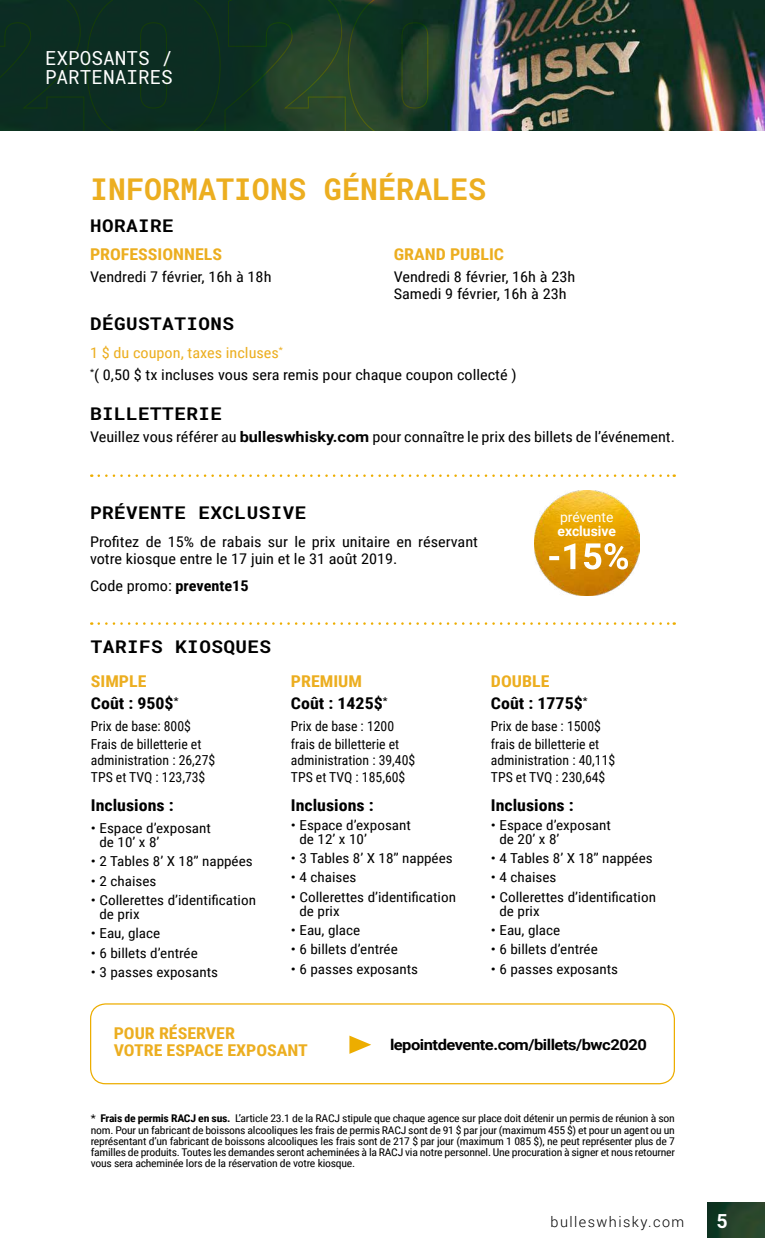
<style>
.page{position:relative;width:765px;height:1260px;background:#fff}
.page>*{position:absolute;margin:0;border:0;box-sizing:border-box;transform-origin:0 0}
.t1{font:700 30px "Roboto Mono";color:#ecae20}
.t2{font:19.38px/18.9px "Roboto Mono";color:#fff}
.t3{font:700 19.38px "Roboto Mono";color:#fff}
.t4{font:700 17.5px "Roboto Mono";letter-spacing:.025em;color:#000;scale:1.1 1}
.t5{font:700 16.25px/22.6px "Roboto Condensed";color:#000;scale:1.1 1}
.t6{font:700 16.25px/16.2px "Roboto Condensed";color:#ecae20;scale:1.1 1}
.t7{font:700 15px "Roboto";letter-spacing:-.03em;color:#000;scale:1.1 1}
.t8{font:14.75px/17px "Roboto Condensed";color:#000;scale:1.1 1}
.t9{font:300 14.38px "Roboto";letter-spacing:.1em;color:#000}
.t10{font:700 13.88px "Roboto";color:#fff}
.t11{font:13.88px "Roboto";color:#fff}
.t12{font:13.75px/13.8px "Roboto Condensed";color:#000;scale:1.1 1}
.t13{font:13.75px/17px "Roboto Condensed";color:#000}
.t14{font:10.62px/11.2px "Roboto Condensed";letter-spacing:-.02em;color:#000;text-align:justify;scale:1.1 1}
.s1{color:#ecae20}
.s2{font-family:"Roboto";font-weight:700}
.s3{font-weight:700}
</style>
<div class="page">
<img style="left:449px;top:0;width:316px;height:131px">
<svg style="left:0;top:0;width:449px;height:131px;background:#133422"></svg>
<img style="left:707px;top:1202px;width:58px;height:36px">
<svg style="left:99px;top:474px;width:576px;height:3px"></svg>
<svg style="left:99px;top:622px;width:576px;height:3px"></svg>
<img style="left:534px;top:490px;width:106px;height:106px">
<svg style="left:549px;top:543px;width:79px;height:26px"></svg>
<div style="left:90px;top:1003px;width:585px;height:81px;border:1px solid #edad00;border-radius:15px"></div>
<svg style="left:349px;top:1036px;width:22px;height:18px"></svg>
<h2 class="t2" style="left:45px;top:48px;width:129px">EXPOSANTS /<br>PARTENAIRES</h2>
<h1 class="t1" style="left:90px;top:168px;width:398px">INFORMATIONS GÉNÉRALES</h1>
<h3 class="t4" style="left:90px;top:214px;width:78px">HORAIRE</h3>
<h3 class="t6" style="left:90px;top:245px;width:122px">PROFESSIONNELS</h3>
<h3 class="t8" style="left:90px;top:268px;width:167px">Vendredi 7 février, 16h à 18h</h3>
<h3 class="t6" style="left:394px;top:245px;width:102px">GRAND PUBLIC</h3>
<h3 class="t8" style="left:394px;top:268px;width:167px">Vendredi 8 février, 16h à 23h<br>Samedi 9 février, 16h à 23h</h3>
<h3 class="t4" style="left:90px;top:312px;width:133px">DÉGUSTATIONS</h3>
<h3 class="t8" style="left:90px;top:341px;width:389px;line-height:22.6px"><span class="s1">1 $ du coupon, taxes incluses</span><sup>*<br></sup><sup>*</sup>( 0,50 $ tx incluses vous sera remis pour chaque coupon collecté )</h3>
<h3 class="t4" style="left:90px;top:401px;width:122px">BILLETTERIE</h3>
<h3 class="t8" style="left:90px;top:428px;width:533px">Veuillez vous référer au <span class="s2">bulleswhisky.com</span> pour connaître le prix des billets de l’événement.</h3>
<h3 class="t4" style="left:90px;top:501px;width:198px">PRÉVENTE EXCLUSIVE</h3>
<h3 class="t8" style="left:90px;top:532px;width:354px">Profitez de 15% de rabais sur le prix unitaire en réservant votre kiosque entre le 17 juin et le 31 août 2019.</h3>
<h3 class="t8" style="left:90px;top:577px;width:146px">Code promo: <span class="s3">prevente15</span></h3>
<h3 class="t11" style="left:560px;top:507px;width:55px">prévente</h3>
<h3 class="t10" style="left:558px;top:521px;width:60px">exclusive</h3>
<h3 class="t4" style="left:91px;top:634px;width:165px">TARIFS KIOSQUES</h3>
<h3 class="t5" style="left:91px;top:669px;width:81px"><span class="s1">SIMPLE<br></span>Coût : 950$<sup>*</sup></h3>
<p class="t13" style="left:91px;top:717px;width:126px">Prix de base: 800$<br>Frais de billetterie et administration : 26,27$<br>TPS et TVQ : 123,73$</p>
<h3 class="t5" style="left:91px;top:793px;width:77px">Inclusions :</h3>
<p class="t12" style="left:99px;top:821px;width:103px;text-indent:-9px">• Espace d’exposant de 10’ x 8’</p>
<p class="t12" style="left:91px;top:854px;width:149px">• 2 Tables 8’ X 18’’ nappées</p>
<p class="t12" style="left:91px;top:873px;width:61px">• 2 chaises</p>
<p class="t12" style="left:99px;top:893px;width:144px;text-indent:-9px">• Collerettes d’identification de prix</p>
<p class="t12" style="left:91px;top:926px;width:65px">• Eau, glace</p>
<p class="t12" style="left:91px;top:945px;width:99px">• 6 billets d’entrée</p>
<p class="t12" style="left:91px;top:965px;width:117px">• 3 passes exposants</p>
<h3 class="t5" style="left:291px;top:669px;width:89px"><span class="s1">PREMIUM<br></span>Coût : 1425$<sup>*</sup></h3>
<p class="t13" style="left:291px;top:717px;width:126px">Prix de base : 1200 frais de billetterie et administration : 39,40$<br>TPS et TVQ : 185,60$</p>
<h3 class="t5" style="left:291px;top:793px;width:77px">Inclusions :</h3>
<p class="t12" style="left:299px;top:818px;width:103px;text-indent:-9px">• Espace d’exposant de 12’ x 10’</p>
<p class="t12" style="left:291px;top:851px;width:149px">• 3 Tables 8’ X 18’’ nappées</p>
<p class="t12" style="left:291px;top:870px;width:61px">• 4 chaises</p>
<p class="t12" style="left:299px;top:890px;width:144px;text-indent:-9px">• Collerettes d’identification de prix</p>
<p class="t12" style="left:291px;top:923px;width:65px">• Eau, glace</p>
<p class="t12" style="left:291px;top:942px;width:99px">• 6 billets d’entrée</p>
<p class="t12" style="left:291px;top:961px;width:117px">• 6 passes exposants</p>
<h3 class="t5" style="left:491px;top:669px;width:89px"><span class="s1">DOUBLE<br></span>Coût : 1775$<sup>*</sup></h3>
<p class="t13" style="left:491px;top:717px;width:126px">Prix de base : 1500$ frais de billetterie et administration : 40,11$<br>TPS et TVQ : 230,64$</p>
<h3 class="t5" style="left:491px;top:793px;width:77px">Inclusions :</h3>
<p class="t12" style="left:499px;top:818px;width:103px;text-indent:-9px">• Espace d’exposant de 20’ x 8’</p>
<p class="t12" style="left:491px;top:851px;width:149px">• 4 Tables 8’ X 18’’ nappées</p>
<p class="t12" style="left:491px;top:870px;width:61px">• 4 chaises</p>
<p class="t12" style="left:499px;top:890px;width:144px;text-indent:-9px">• Collerettes d’identification de prix</p>
<p class="t12" style="left:491px;top:923px;width:65px">• Eau, glace</p>
<p class="t12" style="left:491px;top:942px;width:99px">• 6 billets d’entrée</p>
<p class="t12" style="left:491px;top:961px;width:117px">• 6 passes exposants</p>
<h3 class="t6" style="left:114px;top:1025px;width:178px">POUR RÉSERVER<br>VOTRE ESPACE EXPOSANT</h3>
<h3 class="t7" style="left:390px;top:1034px;width:235px">lepointdevente.com/billets/bwc2020</h3>
<p class="t14" style="left:91px;top:1113px;width:533px">* <span class="s3">Frais de permis RACJ en sus.</span> L’article 23.1 de la RACJ stipule que chaque agence sur place doit détenir un permis de réunion à son nom. Pour un fabricant de boissons alcooliques les frais de permis RACJ sont de 91 $ par jour (maximum 455 $) et pour un agent ou un représentant d’un fabricant de boissons alcooliques les frais sont de 217 $ par jour (maximum 1 085 $), ne peut représenter plus de 7 familles de produits. Toutes les demandes seront acheminées à la RACJ via notre personnel. Une procuration à signer et nous retourner vous sera acheminée lors de la réservation de votre kiosque.</p>
<h3 class="t9" style="left:551px;top:1212px;width:135px">bulleswhisky.com</h3>
<h2 class="t3" style="left:717px;top:1207px;width:13px">5</h2>
</div>
